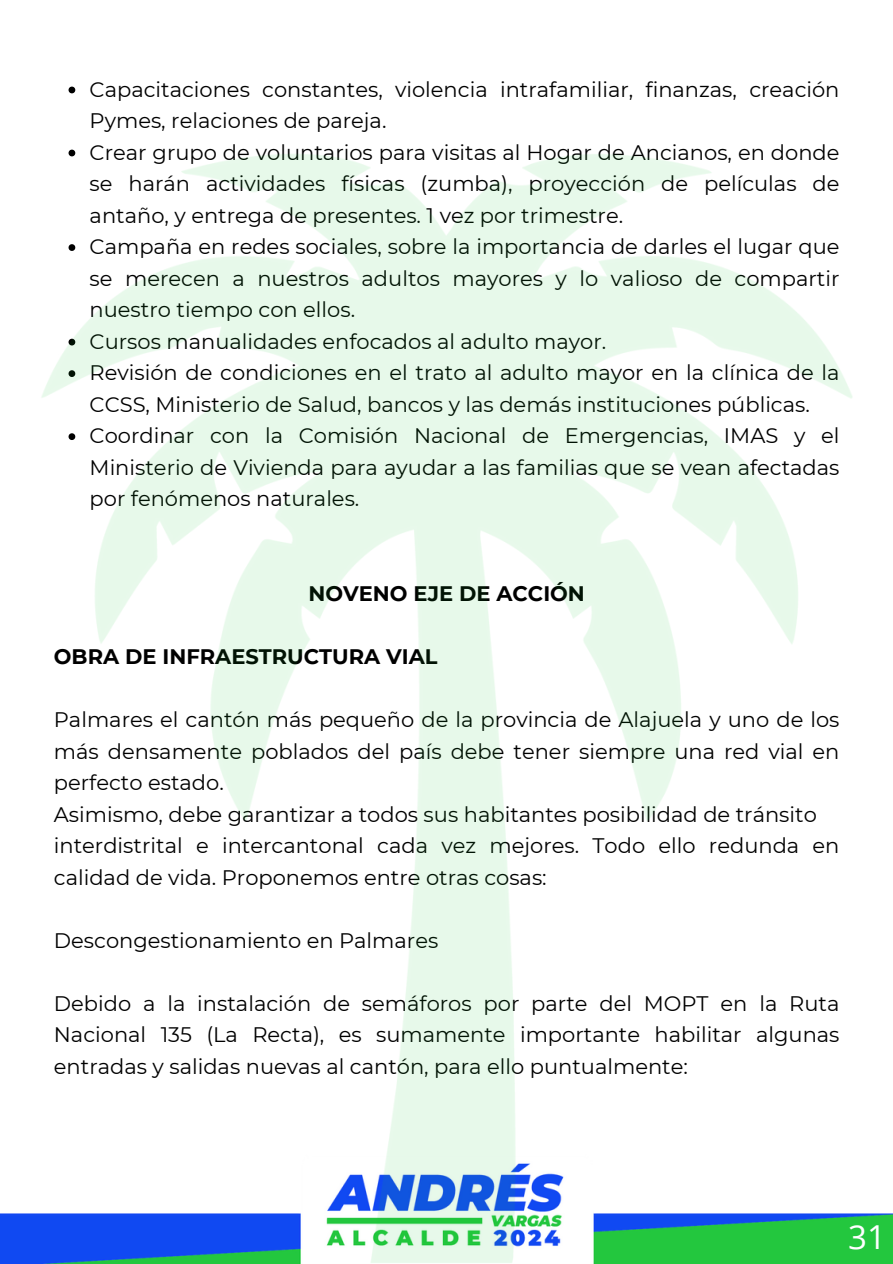
<style>
.page{position:relative;width:893px;height:1264px;background:#fff}
.page>*{position:absolute;margin:0;border:0;box-sizing:border-box;transform-origin:0 0}
.t1{font:33px "Open Sans";color:#fff}
.t2{font:21px/31.5px "Montserrat";color:#000;text-align:justify}
.t3{font:700 21px "Montserrat";color:#000}
</style>
<div class="page">
<img style="left:0;top:86px;width:892px;height:1177px">
<p class="t2" style="left:90px;top:73px;width:751px">Capacitaciones constantes, violencia intrafamiliar, finanzas, creación<br>Pymes, relaciones de pareja.</p>
<p class="t2" style="left:90px;top:136px;width:751px">Crear grupo de voluntarios para visitas al Hogar de Ancianos, en donde se harán actividades físicas (zumba), proyección de películas de antaño, y entrega de presentes. 1 vez por trimestre.</p>
<p class="t2" style="left:90px;top:231px;width:751px">Campaña en redes sociales, sobre la importancia de darles el lugar que se merecen a nuestros adultos mayores y lo valioso de compartir nuestro tiempo con ellos.</p>
<p class="t2" style="left:90px;top:325px;width:518px">Cursos manualidades enfocados al adulto mayor.</p>
<p class="t2" style="left:90px;top:357px;width:751px">Revisión de condiciones en el trato al adulto mayor en la clínica de la<br>CCSS, Ministerio de Salud, bancos y las demás instituciones públicas.</p>
<p class="t2" style="left:90px;top:420px;width:751px">Coordinar con la Comisión Nacional de Emergencias, IMAS y el Ministerio de Vivienda para ayudar a las familias que se vean afectadas por fenómenos naturales.</p>
<p class="t3" style="left:308px;top:580px;width:278px">NOVENO EJE DE ACCIÓN</p>
<p class="t3" style="left:54px;top:643px;width:385px">OBRA DE INFRAESTRUCTURA VIAL</p>
<p class="t2" style="left:54px;top:703px;width:787px">Palmares el cantón más pequeño de la provincia de Alajuela y uno de los más densamente poblados del país debe tener siempre una red vial en perfecto estado.</p>
<p class="t2" style="left:54px;top:798px;width:764px">Asimismo, debe garantizar a todos sus habitantes posibilidad de tránsito</p>
<p class="t2" style="left:54px;top:829px;width:787px">interdistrital e intercantonal cada vez mejores. Todo ello redunda en calidad de vida. Proponemos entre otras cosas:</p>
<p class="t2" style="left:54px;top:924px;width:386px">Descongestionamiento en Palmares</p>
<p class="t2" style="left:54px;top:987px;width:787px">Debido a la instalación de semáforos por parte del MOPT en la Ruta Nacional 135 (La Recta), es sumamente importante habilitar algunas entradas y salidas nuevas al cantón, para ello puntualmente:</p>
<p class="t1" style="left:848px;top:1213px;width:39px">31</p>
</div>
